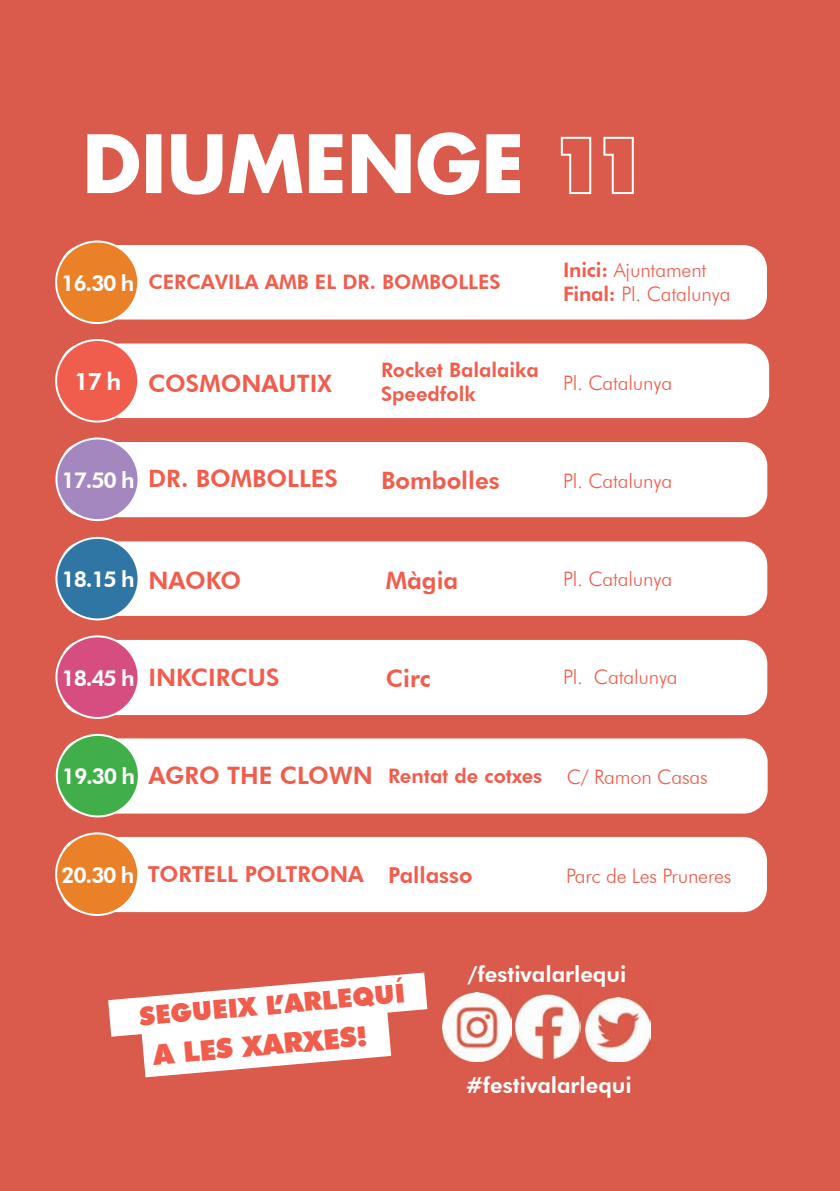
<style>
.page{position:relative;width:840px;height:1191px;background:#fff}
.page>*{position:absolute;margin:0;border:0;box-sizing:border-box;transform-origin:0 0}
.t1{font:700 78px "Futura";color:#fff}
.t2{font:900 28px "Futura BT";color:#f15d4c}
.t3{font:900 26px "Futura BT";color:#f15d4c}
.t4{font:800 24px "Futura BT";color:#f15d4c}
.t5{font:800 24px "Futura BT";color:#fff}
.t6{font:800 22px "Futura BT";color:#fff}
.t7{font:800 22px "Futura BT";color:#f15d4c}
.t8{font:300 20px/24px "Futura BT";letter-spacing:-.01em;color:#f15d4c}
.t9{font:800 20px/24px "Futura BT";color:#f15d4c}
.s1{font-family:"Futura BT";font-weight:900}
.s2{font-weight:800}
.s3{color:#fff}
</style>
<div class="page">
<div style="left:0;top:0;width:839px;height:1191px;background:#da5b4c"></div>
<svg style="left:108px;top:972px;width:319px;height:105px"></svg>
<img style="left:442px;top:992px;width:69px;height:69px">
<img style="left:514px;top:993px;width:66px;height:66px">
<img style="left:585px;top:997px;width:64px;height:64px">
<div style="left:60px;top:245px;width:706px;height:74px;background:#fff;border-radius:24px"></div>
<div style="left:56px;top:241px;width:82px;height:82px;background:#ea8027;border-radius:50%"></div>
<div style="left:55px;top:240px;width:84px;height:84px;border:2px solid #fff;border-radius:50%"></div>
<div style="left:60px;top:343px;width:708px;height:75px;background:#fff;border-radius:24px"></div>
<div style="left:56px;top:340px;width:82px;height:81px;background:#f15d4c;border-radius:50%"></div>
<div style="left:55px;top:339px;width:84px;height:83px;border:2px solid #fff;border-radius:50%"></div>
<div style="left:60px;top:442px;width:706px;height:75px;background:#fff;border-radius:24px"></div>
<div style="left:56px;top:438px;width:82px;height:82px;background:#a387be;border-radius:50%"></div>
<div style="left:55px;top:437px;width:84px;height:84px;border:2px solid #fff;border-radius:50%"></div>
<div style="left:60px;top:541px;width:706px;height:75px;background:#fff;border-radius:24px"></div>
<div style="left:56px;top:538px;width:82px;height:81px;background:#2f76a4;border-radius:50%"></div>
<div style="left:55px;top:537px;width:84px;height:83px;border:2px solid #fff;border-radius:50%"></div>
<div style="left:60px;top:640px;width:706px;height:75px;background:#fff;border-radius:24px"></div>
<div style="left:56px;top:636px;width:82px;height:82px;background:#d64d7f;border-radius:50%"></div>
<div style="left:55px;top:635px;width:84px;height:84px;border:2px solid #fff;border-radius:50%"></div>
<div style="left:61px;top:738px;width:706px;height:75px;background:#fff;border-radius:24px"></div>
<div style="left:57px;top:735px;width:82px;height:81px;background:#40ae49;border-radius:50%"></div>
<div style="left:56px;top:734px;width:84px;height:83px;border:2px solid #fff;border-radius:50%"></div>
<div style="left:60px;top:837px;width:706px;height:75px;background:#fff;border-radius:24px"></div>
<div style="left:56px;top:833px;width:82px;height:82px;background:#ea8027;border-radius:50%"></div>
<div style="left:55px;top:832px;width:84px;height:84px;border:2px solid #fff;border-radius:50%"></div>
<h1 class="t1" style="left:82px;top:110px;width:566px">DIUMENGE <span class="s1">11</span></h1>
<p class="t6" style="left:61px;top:269px;width:75px">16.30 h</p>
<p class="t9" style="left:148px;top:270px;width:353px">CERCAVILA AMB EL DR. BOMBOLLES</p>
<p class="t8" style="left:562px;top:258px;width:169px"><span class="s2">Inici:</span> Ajuntament<br><span class="s2">Final:</span> Pl. Catalunya</p>
<p class="t5" style="left:74px;top:367px;width:49px">17 h</p>
<p class="t4" style="left:148px;top:369px;width:185px">COSMONAUTIX</p>
<p class="t9" style="left:381px;top:358px;width:159px">Rocket Balalaika<br>Speedfolk</p>
<p class="t8" style="left:562px;top:371px;width:111px">Pl. Catalunya</p>
<p class="t6" style="left:61px;top:466px;width:75px">17.50 h</p>
<p class="t4" style="left:148px;top:464px;width:191px">DR. BOMBOLLES</p>
<p class="t4" style="left:381px;top:466px;width:120px">Bombolles</p>
<p class="t8" style="left:562px;top:468px;width:111px">Pl. Catalunya</p>
<p class="t6" style="left:61px;top:566px;width:75px">18.15 h</p>
<p class="t4" style="left:148px;top:566px;width:94px">NAOKO</p>
<p class="t6" style="left:61px;top:664px;width:75px">18.45 h</p>
<p class="t4" style="left:148px;top:663px;width:133px">INKCIRCUS</p>
<p class="t4" style="left:386px;top:566px;width:74px">Màgia</p>
<p class="t4" style="left:386px;top:664px;width:46px">Circ</p>
<p class="t8" style="left:562px;top:567px;width:111px">Pl. Catalunya</p>
<p class="t8" style="left:562px;top:664px;width:116px">Pl. Catalunya</p>
<p class="t6" style="left:62px;top:763px;width:75px">19.30 h</p>
<p class="t4" style="left:148px;top:761px;width:226px">AGRO THE CLOWN</p>
<p class="t9" style="left:388px;top:764px;width:155px">Rentat de cotxes</p>
<p class="t8" style="left:566px;top:765px;width:142px">C/ Ramon Casas</p>
<p class="t7" style="left:388px;top:861px;width:86px">Pallasso</p>
<p class="t7" style="left:61px;top:861px;width:304px"><span class="s3">20.30 h</span> TORTELL POLTRONA</p>
<p class="t8" style="left:565px;top:863px;width:167px">Parc de Les Pruneres</p>
<h3 class="t3" style="left:138px;top:1000px;width:268px;rotate:-5deg">SEGUEIX L’ARLEQUÍ</h3>
<h2 class="t2" style="left:152px;top:1037px;width:216px;rotate:-5deg">A LES XARXES!</h2>
<p class="t6" style="left:467px;top:961px;width:160px">/festivalarlequi</p>
<p class="t6" style="left:466px;top:1071px;width:167px">#festivalarlequi</p>
</div>
